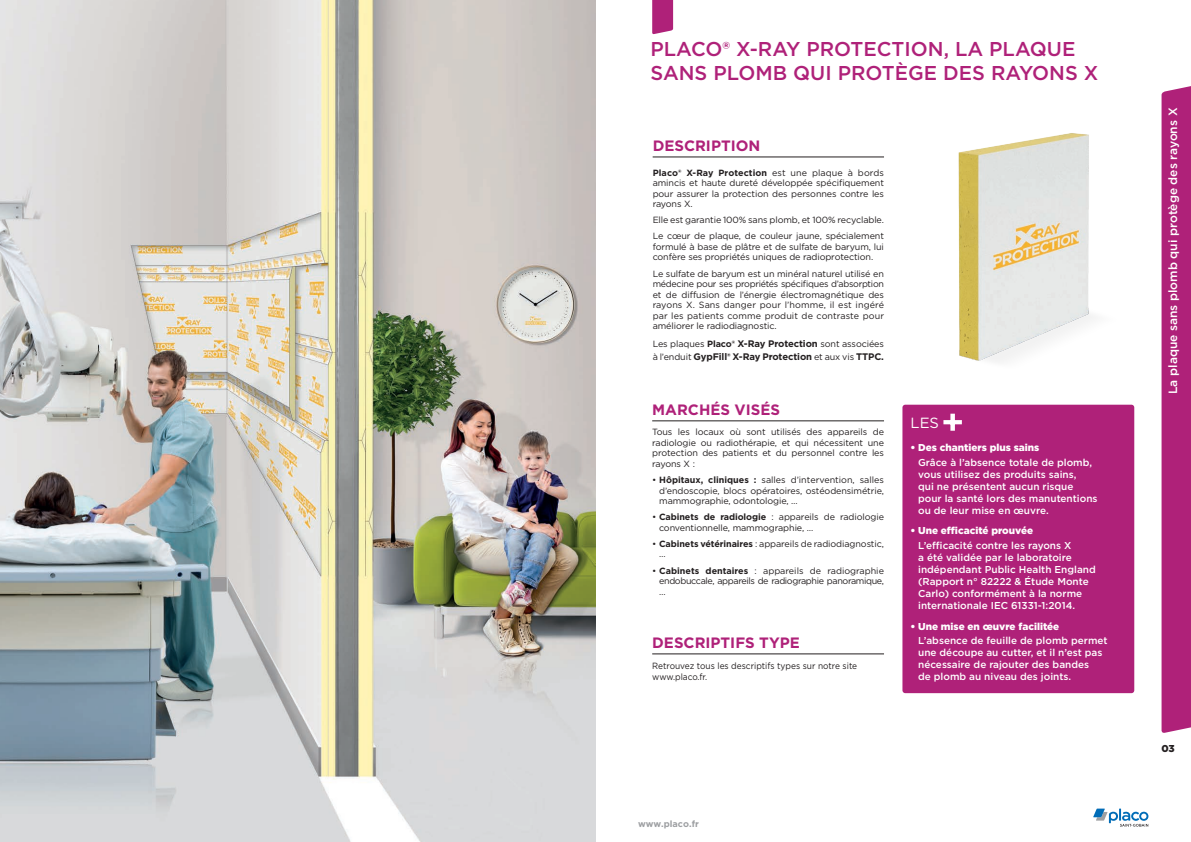
<style>
.page{position:relative;width:1191px;height:842px;background:#fff}
.page>*{position:absolute;margin:0;border:0;box-sizing:border-box;transform-origin:0 0}
.t1{font:500 20px/24px "Gotham";color:#af2179}
.t2{font:700 15px "Gotham";color:#af2179}
.t3{font:14.7px "Gotham";color:#fff}
.t4{font:500 12px "Gotham";color:#fff}
.t5{font:500 10px/12px "Gotham";color:#fff}
.t6{font:900 10px "Gotham";color:#fff}
.t7{font:900 10px "Gotham";color:#231f20}
.t8{font:700 9.5px "Gotham";letter-spacing:-.01em;color:#231f20}
.t9{font:9px/10.5px "Gotham";letter-spacing:-.01em;color:#231f20;text-align:justify}
.t10{font:9px/10.5px "Gotham";letter-spacing:-.01em;color:#231f20;scale:.93 1}
.t11{font:700 9px "Gotham";color:#9d9fa2}
.s1{font-weight:700}
.s2{font-weight:700;font-size:9.5px}
.s3{font-weight:400;font-size:9px}
</style>
<div class="page">
<svg style="left:1093px;top:809px;width:55px;height:18px"></svg>
<svg style="left:1161px;top:86px;width:30px;height:647px;background:#b22b7f"></svg>
<hr style="left:652px;top:157px;width:232px;height:1px;background:#231f20">
<svg style="left:652px;top:0;width:21px;height:34px"></svg>
<img style="left:0;top:0;width:595px;height:842px">
<img style="left:958px;top:133px;width:136px;height:229px">
<hr style="left:652px;top:421px;width:232px;height:1px;background:#231f20">
<hr style="left:652px;top:654px;width:232px;height:1px;background:#231f20">
<div style="left:902px;top:405px;width:232px;height:288px;background:#af2179;border-radius:3px"></div>
<svg style="left:943px;top:413px;width:19px;height:18px"></svg>
<h1 class="t1" style="left:650px;top:37px;width:449px">PLACO® X-RAY PROTECTION, LA PLAQUE<br>SANS PLOMB QUI PROTÈGE DES RAYONS X</h1>
<h2 class="t2" style="left:652px;top:136px;width:109px">DESCRIPTION</h2>
<p class="t9" style="left:652px;top:167px;width:233px"><span class="s1">Placo® X-Ray Protection</span> est une plaque à bords amincis et haute dureté développée spécifiquement pour assurer la protection des personnes contre les rayons X.</p>
<p class="t9" style="left:652px;top:212px;width:233px;line-height:16.2px">Elle est garantie 100% sans plomb, et 100% recyclable.<br>Le cœur de plaque, de couleur jaune, spécialement</p>
<p class="t9" style="left:652px;top:241px;width:233px">formulé à base de plâtre et de sulfate de baryum, lui confère ses propriétés uniques de radioprotection.</p>
<p class="t9" style="left:652px;top:268px;width:233px">Le sulfate de baryum est un minéral naturel utilisé en médecine pour ses propriétés spécifiques d’absorption et de diffusion de l’énergie électromagnétique des rayons X. Sans danger pour l’homme, il est ingéré par les patients comme produit de contraste pour améliorer le radiodiagnostic.</p>
<p class="t9" style="left:652px;top:338px;width:233px">Les plaques <span class="s1">Placo®</span> <span class="s2">X-Ray Protection</span> sont associées</p>
<p class="t8" style="left:652px;top:350px;width:233px"><span class="s3">à l’enduit</span> GypFill® X-Ray Protection <span class="s3">et aux vis</span> TTPC.</p>
<h2 class="t2" style="left:652px;top:400px;width:129px">MARCHÉS VISÉS</h2>
<p class="t9" style="left:652px;top:427px;width:233px">Tous les locaux où sont utilisés des appareils de radiologie ou radiothérapie, et qui nécessitent une protection des patients et du personnel contre les rayons X :</p>
<p class="t9" style="left:659px;top:474px;width:226px;text-indent:-7px">• <span class="s1">Hôpitaux, cliniques :</span> salles d’intervention, salles d’endoscopie, blocs opératoires, ostéodensimétrie, mammographie, odontologie, …</p>
<p class="t9" style="left:659px;top:512px;width:226px;text-indent:-7px">• <span class="s1">Cabinets de radiologie</span> : appareils de radiologie conventionnelle, mammographie, …</p>
<p class="t9" style="left:659px;top:538px;width:226px;text-indent:-7px">• <span class="s1">Cabinets vétérinaires</span> : appareils de radiodiagnostic, …</p>
<p class="t9" style="left:659px;top:565px;width:226px;text-indent:-7px">• <span class="s1">Cabinets dentaires</span> : appareils de radiographie endobuccale, appareils de radiographie panoramique, …</p>
<h2 class="t2" style="left:652px;top:633px;width:149px">DESCRIPTIFS TYPE</h2>
<p class="t10" style="left:652px;top:661px;width:222px">Retrouvez tous les descriptifs types sur notre site www.placo.fr.</p>
<h3 class="t3" style="left:910px;top:414px;width:30px">LES</h3>
<p class="t6" style="left:910px;top:440px;width:130px">• Des chantiers plus sains</p>
<p class="t5" style="left:918px;top:456px;width:181px">Grâce à l’absence totale de plomb, vous utilisez des produits sains,<br>qui ne présentent aucun risque pour la santé lors des manutentions ou de leur mise en œuvre.</p>
<p class="t6" style="left:910px;top:524px;width:124px">• Une efficacité prouvée</p>
<p class="t5" style="left:918px;top:539px;width:179px">L’efficacité contre les rayons X<br>a été validée par le laboratoire indépendant Public Health England (Rapport n° 82222 &amp; Étude Monte<br>Carlo) conformément à la norme internationale IEC 61331-1:2014.</p>
<p class="t6" style="left:910px;top:619px;width:150px">• Une mise en œuvre facilitée</p>
<p class="t5" style="left:918px;top:635px;width:191px">L’absence de feuille de plomb permet une découpe au cutter, et il n’est pas nécessaire de rajouter des bandes<br>de plomb au niveau des joints.</p>
<p class="t11" style="left:638px;top:817px;width:62px">www.placo.fr</p>
<h3 class="t4" style="left:1165px;top:394px;width:288px;rotate:-90deg">La plaque sans plomb qui protège des rayons X</h3>
<p class="t7" style="left:1161px;top:741px;width:15px">03</p>
</div>
